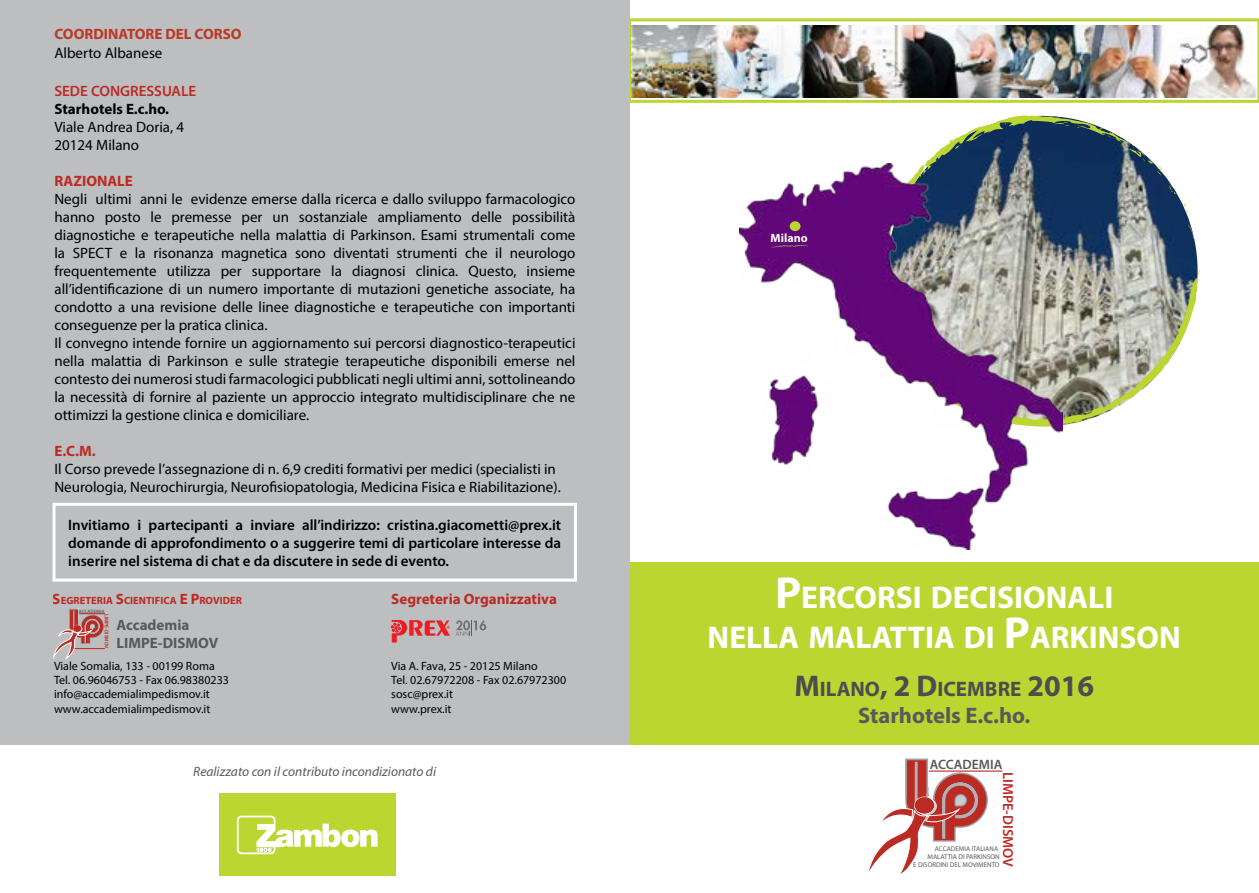
<style>
.page{position:relative;width:1259px;height:893px;background:#fff}
.page>*{position:absolute;margin:0;border:0;box-sizing:border-box;transform-origin:0 0}
.t1{font:700 31.5px/40.5px "Myriad Pro";color:#fff;text-align:center}
.t2{font:700 22.5px "Myriad Pro";color:#58595b}
.t3{font:700 21px "Myriad Pro";color:#4d4d4f}
.t4{font:15px/18px "Myriad Pro";color:#000}
.t5{font:600 15px/18px "Myriad Pro";color:#000;text-align:justify}
.t6{font:700 15px "Myriad Pro";color:#bc2a24}
.t7{font:700 15px/18px "Myriad Pro";color:#58595b}
.t8{font:700 15px "Myriad Pro";color:#bd3725}
.t9{font:700 15px "Myriad Pro";color:#000}
.t10{font:600 15px "Myriad Pro";color:#bc2a24}
.t11{font:600 14.55px "Myriad Pro";color:#bc2a24}
.t12{font:600 13.65px "Myriad Pro";color:#58595b}
.t13{font:italic 13.5px "Myriad Pro";color:#58595b}
.t14{font:12px/14.4px "Myriad Pro";color:#000}
.t15{font:700 12px "Myriad Pro";color:#fff}
.t16{font:700 10.5px "Myriad Pro";color:#bc2a24}
.t17{font:6.9px/8.2px "Myriad Pro";color:#58595b;text-align:right}
.t18{font:600 5.25px "Myriad Pro";color:#bc2a24}
.t19{font:600 4.8px "Myriad Pro";color:#58595b}
.s1{font-size:15px}
.s2{font-size:45px}
.s3{font-size:30px}
</style>
<div class="page">
<img style="left:629px;top:18px;width:630px;height:85px">
<svg style="left:926px;top:116px;width:271px;height:310px"></svg>
<svg style="left:1098px;top:128px;width:78px;height:67px"></svg>
<svg style="left:1049px;top:116px;width:22px;height:10px"></svg>
<svg style="left:1005px;top:123px;width:7px;height:4px"></svg>
<svg style="left:949px;top:139px;width:12px;height:10px"></svg>
<svg style="left:1197px;top:269px;width:3px;height:12px"></svg>
<img style="left:739px;top:163px;width:323px;height:387px">
<div style="left:789px;top:221px;width:11px;height:10px;background:#bcd631;border-radius:50%"></div>
<svg style="left:771px;top:245px;width:38px;height:3px"></svg>
<svg style="left:868px;top:759px;width:120px;height:115px"></svg>
<hr style="left:929px;top:771px;width:73px;height:1px;background:#bc2a24">
<div style="left:629px;top:563px;width:630px;height:182px;background:#bcd631"></div>
<div style="left:0;top:0;width:629px;height:744px;background:#bcbec0"></div>
<div style="left:219px;top:793px;width:177px;height:83px;background:#bcd631"></div>
<svg style="left:237px;top:816px;width:140px;height:38px"></svg>
<div style="left:52px;top:503px;width:525px;height:79px;border:3px solid #fff"></div>
<svg style="left:391px;top:620px;width:95px;height:22px"></svg>
<svg style="left:53px;top:609px;width:52px;height:49px"></svg>
<p class="t8" style="left:54px;top:24px;width:189px">COORDINATORE DEL CORSO</p>
<p class="t4" style="left:54px;top:44px;width:110px">Alberto Albanese</p>
<p class="t10" style="left:54px;top:81px;width:143px">SEDE CONGRESSUALE</p>
<p class="t9" style="left:54px;top:99px;width:116px">Starhotels E.c.ho.</p>
<p class="t4" style="left:54px;top:117px;width:131px">Viale Andrea Doria, 4<br>20124 Milano</p>
<p class="t6" style="left:54px;top:171px;width:80px">RAZIONALE</p>
<p class="t4" style="left:54px;top:189px;width:522px">Negli ultimi anni le evidenze emerse dalla ricerca e dallo sviluppo farmacologico hanno posto le premesse per un sostanziale ampliamento delle possibilità diagnostiche e terapeutiche nella malattia di Parkinson. Esami strumentali come la SPECT e la risonanza magnetica sono diventati strumenti che il neurologo frequentemente utilizza per supportare la diagnosi clinica. Questo, insieme all’identificazione di un numero importante di mutazioni genetiche associate, ha condotto a una revisione delle linee diagnostiche e terapeutiche con importanti conseguenze per la pratica clinica.<br>Il convegno intende fornire un aggiornamento sui percorsi diagnostico-terapeutici nella malattia di Parkinson e sulle strategie terapeutiche disponibili emerse nel contesto dei numerosi studi farmacologici pubblicati negli ultimi anni, sottolineando la necessità di fornire al paziente un approccio integrato multidisciplinare che ne ottimizzi la gestione clinica e domiciliare.</p>
<p class="t6" style="left:54px;top:441px;width:43px">E.C.M.</p>
<p class="t4" style="left:54px;top:459px;width:508px">Il Corso prevede l’assegnazione di n. 6,9 crediti formativi per medici (specialisti in<br>Neurologia, Neurochirurgia, Neurofisiopatologia, Medicina Fisica e Riabilitazione).</p>
<p class="t5" style="left:68px;top:515px;width:494px">Invitiamo i partecipanti a inviare all’indirizzo: cristina.giacometti@prex.it domande di approfondimento o a suggerire temi di particolare interesse da inserire nel sistema di chat e da discutere in sede di evento.</p>
<p class="t16" style="left:53px;top:594px;width:191px"><span class="s1">S</span>EGRETERIA <span class="s1">S</span>CIENTIFICA <span class="s1">E P</span>ROVIDER</p>
<p class="t6" style="left:391px;top:589px;width:167px">Segreteria Organizzativa</p>
<p class="t19" style="left:79px;top:608px;width:27px">ACCADEMIA</p>
<p class="t18" style="left:110px;top:614px;width:36px;rotate:90deg">LIMPE-DISMOV</p>
<p class="t7" style="left:117px;top:615px;width:103px">Accademia<br>LIMPE-DISMOV</p>
<p class="t14" style="left:54px;top:658px;width:176px">Viale Somalia, 133 - 00199 Roma<br>Tel. 06.96046753 - Fax 06.98380233 info@accademialimpedismov.it www.accademialimpedismov.it</p>
<p class="t14" style="left:391px;top:658px;width:176px">Via A. Fava, 25 - 20125 Milano<br>Tel. 02.67972208 - Fax 02.67972300 sosc@prex.it<br>www.prex.it</p>
<p class="t13" style="left:193px;top:763px;width:244px">Realizzato con il contributo incondizionato di</p>
<p class="t15" style="left:770px;top:230px;width:39px">Milano</p>
<h1 class="t1" style="left:707px;top:576px;width:475px"><span class="s2">P</span>ERCORSI DECISIONALI<br>NELLA MALATTIA DI <span class="s2">P</span>ARKINSON</h1>
<h3 class="t3" style="left:794px;top:675px;width:301px"><span class="s3">M</span>ILANO<span class="s3">, 2 D</span>ICEMBRE <span class="s3">2016</span></h3>
<h2 class="t2" style="left:858px;top:701px;width:174px">Starhotels E.c.ho.</h2>
<p class="t12" style="left:929px;top:756px;width:74px">ACCADEMIA</p>
<p class="t11" style="left:1017px;top:772px;width:97px;rotate:90deg">LIMPE-DISMOV</p>
<p class="t17" style="left:913px;top:844px;width:88px">ACCADEMIA ITALIANA<br>MALATTIA DI PARKINSON<br>E DISORDINI DEL MOVIMENTO</p>
</div>
